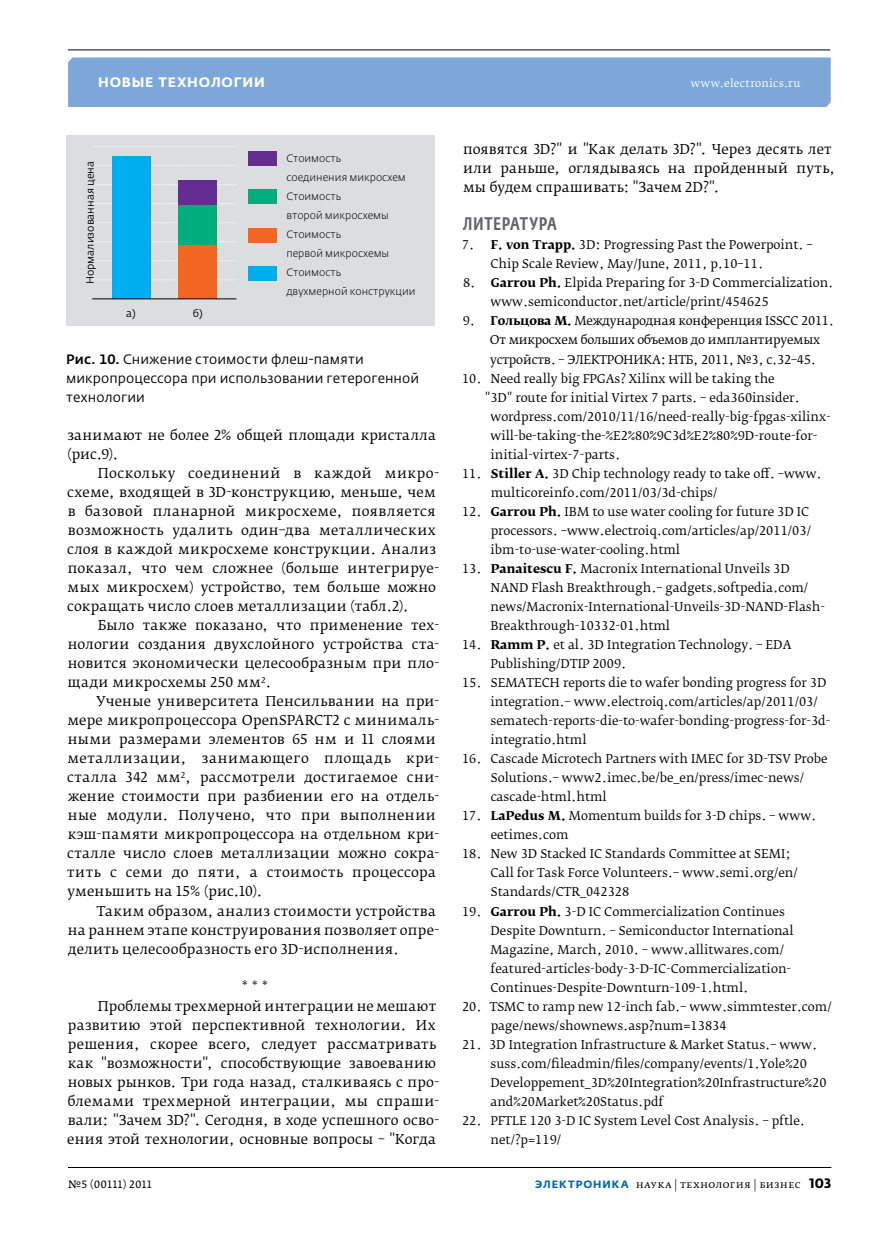
<style>
.page{position:relative;width:881px;height:1234px;background:#fff}
.page>*{position:absolute;margin:0;border:0;box-sizing:border-box;transform-origin:0 0}
.t1{font:500 18px "Fedra Sans Cond Pro";letter-spacing:.04em;color:#636466}
.t2{font:13.5px/19px "Fedra Serif B Pro";letter-spacing:.015em;color:#000}
.t3{font:13.5px/19px "Fedra Sans Pro";letter-spacing:.005em;color:#000}
.t4{font:700 13.5px "Fedra Sans Alt Pro";letter-spacing:.055em;color:#fff}
.t5{font:12px/19px "Fedra Serif B Pro";color:#000}
.t6{font:12px/19px "Fedra Serif B Pro";letter-spacing:-.02em;color:#000}
.t7{font:300 10.5px/19px "Fedra Sans Pro";color:#000}
.t8{font:10.5px "Fedra Serif B Pro";letter-spacing:.03em;color:#000}
.t9{font:10.5px "Fedra Sans Pro";color:#000}
.t10{font:10.5px "Fedra Serif B Pro";letter-spacing:.03em;color:#fff}
.t11{font:10.5px "Fedra Serif A Pro";letter-spacing:.03em;color:#000}
.t12{font:10.5px "Fedra Sans Alt Pro";color:#000}
.s1{font-weight:500}
.s2{font-weight:700}
.s3{font-family:"Fedra Sans Alt Pro";font-weight:700;color:#0068ac}
.s4{font-family:"Fedra Sans Pro";font-weight:700;font-size:13.5px}
</style>
<div class="page">
<div style="left:68px;top:57px;width:762px;height:50px;background:#7da7d8"></div>
<hr style="left:68px;top:49px;width:761px;height:1px;background:#000">
<hr style="left:68px;top:1166px;width:763px;height:1px;background:#000">
<div style="left:66px;top:135px;width:368px;height:190px;background:#dcddde"></div>
<svg style="left:93px;top:279px;width:142px;height:1px"></svg>
<svg style="left:93px;top:260px;width:142px;height:1px"></svg>
<svg style="left:93px;top:241px;width:142px;height:1px"></svg>
<svg style="left:93px;top:222px;width:142px;height:1px"></svg>
<svg style="left:93px;top:203px;width:142px;height:1px"></svg>
<svg style="left:93px;top:184px;width:142px;height:1px"></svg>
<svg style="left:93px;top:165px;width:142px;height:1px"></svg>
<svg style="left:93px;top:146px;width:142px;height:1px"></svg>
<div style="left:112px;top:156px;width:38px;height:143px;background:#00aeef"></div>
<div style="left:178px;top:245px;width:39px;height:54px;background:#f26522"></div>
<div style="left:178px;top:204px;width:39px;height:41px;background:#00ad7d"></div>
<div style="left:178px;top:181px;width:39px;height:24px;background:#662d91"></div>
<div style="left:248px;top:151px;width:29px;height:15px;background:#662d91"></div>
<div style="left:248px;top:190px;width:29px;height:14px;background:#00ad7d"></div>
<div style="left:248px;top:228px;width:29px;height:14px;background:#f26522"></div>
<div style="left:248px;top:266px;width:28px;height:14px;background:#00aeef"></div>
<hr style="left:92px;top:298px;width:144px;height:1px;background:#000">
<p class="t4" style="left:98px;top:74px;width:168px">Новые технологии</p>
<p class="t10" style="left:690px;top:77px;width:111px">www.electronics.ru</p>
<p class="t9" style="left:84px;top:284px;width:125px;rotate:-90deg">Нормализованная цена</p>
<p class="t12" style="left:126px;top:307px;width:11px">а)</p>
<p class="t12" style="left:193px;top:307px;width:11px">б)</p>
<p class="t7" style="left:286px;top:148px;width:131px">Стоимость<br>соединения микросхем<br>Стоимость<br>второй микросхемы<br>Стоимость<br>первой микросхемы<br>Стоимость<br>двухмерной конструкции</p>
<p class="t3" style="left:66px;top:349px;width:354px"><span class="s1">Рис. 10.</span> Снижение стоимости флеш-памяти микропроцессора при использовании гетерогенной технологии</p>
<p class="t2" style="left:67px;top:425px;width:370px">занимают не более 2% общей площади кристалла (рис.9).</p>
<p class="t2" style="left:67px;top:463px;width:373px;text-indent:30px">Поскольку соединений в каждой микро&shy;схеме, входящей в 3D-конструкцию, меньше, чем в базовой планарной микросхеме, появляется возможность удалить один–два металлических слоя в каждой микросхеме конструкции. Анализ показал, что чем сложнее (больше интегрируе&shy;мых микросхем) устройство, тем больше можно сокращать число слоев металлизации (табл.2).</p>
<p class="t2" style="left:68px;top:615px;width:373px;text-align:justify;text-indent:30px">Было также показано, что применение тех&shy;нологии создания двухслойного устройства ста&shy;новится экономически целесообразным при пло&shy;щади микросхемы 250 мм<sup>2</sup>.</p>
<p class="t2" style="left:67px;top:691px;width:373px;text-indent:29px">Ученые университета Пенсильвании на при&shy;мере микропроцессора OpenSPARCT2 с минималь&shy;ными размерами элементов 65 нм и 11 слоями металлизации, занимающего площадь кри&shy;сталла 342 мм<sup>2</sup>, рассмотрели достигаемое сни&shy;жение стоимости при разбиении его на отдель&shy;ные модули. Получено, что при выполнении кэш-памяти микропроцессора на отдельном кри&shy;сталле число слоев металлизации можно сокра&shy;тить с семи до пяти, а стоимость процессора уменьшить на 15% (рис.10).</p>
<p class="t2" style="left:68px;top:901px;width:373px;text-indent:29px">Таким образом, анализ стоимости устройства на раннем этапе конструирования позволяет опре&shy;делить целесообразность его 3D-исполнения.</p>
<p class="t2" style="left:242px;top:977px;width:28px">* * *</p>
<p class="t2" style="left:98px;top:996px;width:340px">Проблемы трехмерной интеграции не мешают</p>
<p class="t2" style="left:68px;top:1015px;width:369px">развитию этой перспективной технологии. Их</p>
<p class="t2" style="left:68px;top:1034px;width:369px">решения, скорее всего, следует рассматривать</p>
<p class="t2" style="left:68px;top:1053px;width:370px">как "возможности", способствующие завоеванию</p>
<p class="t2" style="left:68px;top:1072px;width:373px">новых рынков. Три года назад, сталкиваясь с про-</p>
<p class="t2" style="left:68px;top:1091px;width:373px">блемами трехмерной интеграции, мы спраши-</p>
<p class="t2" style="left:68px;top:1110px;width:373px">вали: "Зачем 3D?". Сегодня, в ходе успешного осво-</p>
<p class="t2" style="left:67px;top:1129px;width:370px">ения этой технологии, основные вопросы – "Когда</p>
<p class="t2" style="left:463px;top:140px;width:373px">появятся 3D?" и "Как делать 3D?". Через десять лет или раньше, оглядываясь на пройденный путь, мы будем спрашивать: "Зачем 2D?".</p>
<h1 class="t1" style="left:462px;top:213px;width:95px">Литература</h1>
<p class="t5" style="left:490px;top:235px;width:323px;text-indent:-28px">7. <span class="s2">F. von Trapp.</span> 3D: Progressing Past the Powerpoint. –<br>Chip Scale Review, May/June, 2011, p.10–11.</p>
<p class="t5" style="left:490px;top:273px;width:344px;text-indent:-27px">8. <span class="s2">Garrou Ph.</span> Elpida Preparing for 3-D Commercialization. www.semiconductor.net/article/print/454625</p>
<p class="t6" style="left:489px;top:311px;width:345px;text-indent:-27px">9. <span class="s2">Гольцова М.</span> Международная конференция ISSCC 2011.<br>От микросхем больших объемов до имплантируемых устройств. – ЭЛЕКТРОНИКА: НТБ, 2011, №3, с.32–45.</p>
<p class="t5" style="left:462px;top:369px;width:314px">10. Need really big FPGAs? Xilinx will be taking the</p>
<p class="t5" style="left:485px;top:388px;width:316px">"3D" route for initial Virtex 7 parts. – eda360insider.</p>
<p class="t5" style="left:490px;top:407px;width:341px">wordpress.com/2010/11/16/need-really-big-fpgas-xilinx-</p>
<p class="t5" style="left:490px;top:426px;width:328px">will-be-taking-the-%E2%80%9C3d%E2%80%9D-route-for-</p>
<p class="t5" style="left:490px;top:445px;width:131px">initial-virtex-7-parts.</p>
<p class="t5" style="left:490px;top:464px;width:332px;text-indent:-29px">11. <span class="s2">Stiller A.</span> 3D Chip technology ready to take off. –www. multicoreinfo.com/2011/03/3d-chips/</p>
<p class="t5" style="left:490px;top:502px;width:322px;text-indent:-28px">12. <span class="s2">Garrou Ph.</span> IBM to use water cooling for future 3D IC processors. –www.electroiq.com/articles/ap/2011/03/ ibm-to-use-water-cooling.html</p>
<p class="t5" style="left:490px;top:559px;width:336px;text-indent:-28px">13. <span class="s2">Panaitescu F.</span> Macronix International Unveils 3D NAND Flash Breakthrough.– gadgets.softpedia.com/ news/Macronix-International-Unveils-3D-NAND-Flash-Breakthrough-10332-01.html</p>
<p class="t5" style="left:490px;top:635px;width:302px;text-indent:-28px">14. <span class="s2">Ramm P.</span> et al. 3D Integration Technology. – EDA<br>Publishing/DTIP 2009.</p>
<p class="t5" style="left:490px;top:673px;width:341px;text-indent:-28px">15. SEMATECH reports die to wafer bonding progress for 3D integration.– www.electroiq.com/articles/ap/2011/03/ sematech-reports-die-to-wafer-bonding-progress-for-3d&shy;integratio.html</p>
<p class="t5" style="left:490px;top:749px;width:338px;text-indent:-29px">16. Cascade Microtech Partners with IMEC for 3D-TSV Probe<br>Solutions.– www2.imec.be/be_en/press/imec-news/ cascade-html.html</p>
<p class="t5" style="left:490px;top:806px;width:327px;text-indent:-29px">17. <span class="s2">LaPedus M.</span> Momentum builds for 3-D chips. – www. eetimes.com</p>
<p class="t5" style="left:490px;top:844px;width:308px;text-indent:-28px">18. New 3D Stacked IC Standards Committee at SEMI;<br>Call for Task Force Volunteers.– www.semi.org/en/<br>Standards/CTR_042328</p>
<p class="t5" style="left:490px;top:901px;width:304px;text-indent:-28px">19. <span class="s2">Garrou Ph.</span> 3-D IC Commercialization Continues Despite Downturn. – Semiconductor International Magazine, March, 2010. – www.allitwares.com/ featured-articles-body-3-D-IC-Commercialization-Continues-Despite-Downturn-109-1.html.</p>
<p class="t5" style="left:490px;top:996px;width:342px;text-indent:-29px">20. TSMC to ramp new 12-inch fab.– www.simmtester.com/ page/news/shownews.asp?num=13834</p>
<p class="t5" style="left:490px;top:1034px;width:337px;text-indent:-28px">21. 3D Integration Infrastructure &amp; Market Status.– www. suss.com/fileadmin/files/company/events/1.Yole%20<br>Developpement_3D%20Integration%20Infrastructure%20 and%20Market%20Status.pdf</p>
<p class="t5" style="left:490px;top:1110px;width:316px;text-indent:-29px">22. PFTLE 120 3-D IC System Level Cost Analysis. – pftle. net/?p=119/</p>
<p class="t11" style="left:68px;top:1177px;width:85px">№5 (00111) 2011</p>
<p class="t8" style="left:535px;top:1177px;width:297px"><span class="s3">ЭЛЕКТРОНИКА</span> наука | технология | бизнес <span class="s4">103</span></p>
</div>
